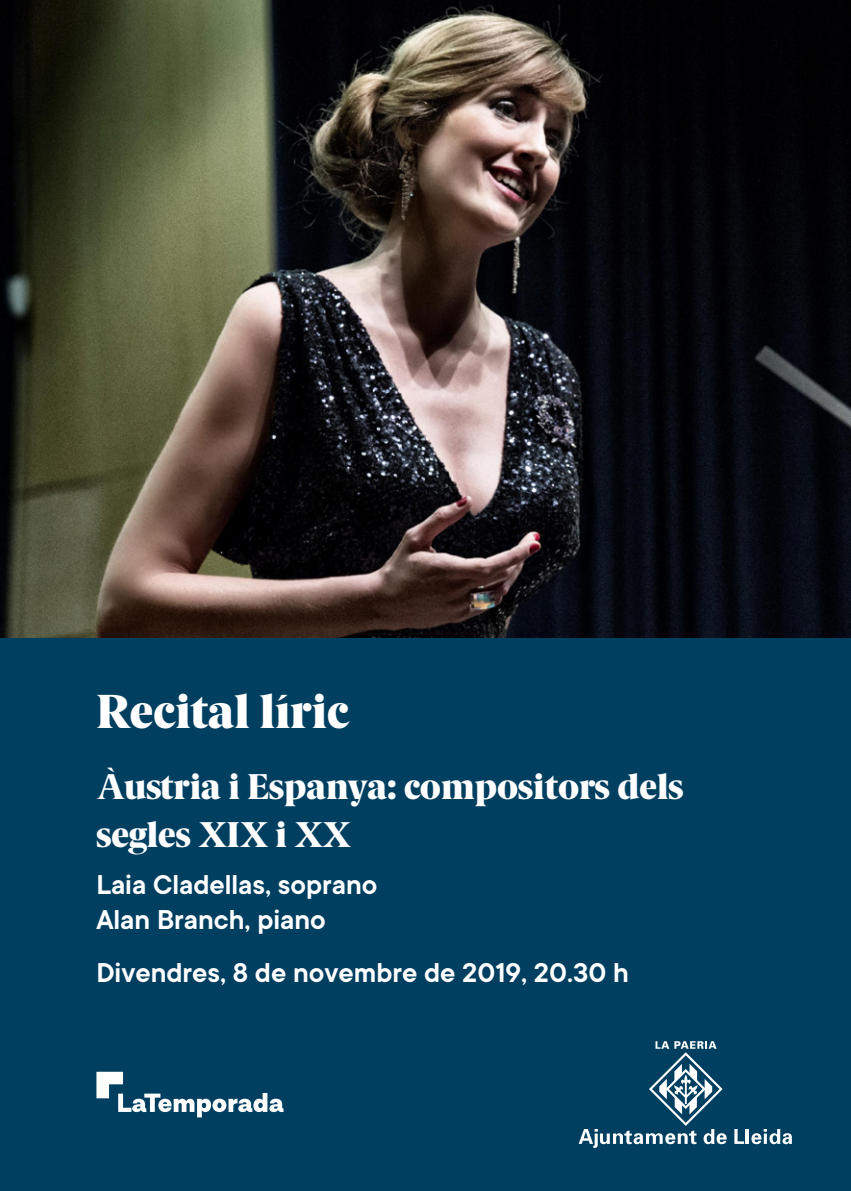
<style>
.page{position:relative;width:851px;height:1191px;background:#fff}
.page>*{position:absolute;margin:0;border:0;box-sizing:border-box;transform-origin:0 0}
.Estilo_de_párrafo_2{font:800 48px "Berlingske Serif";color:#fff}
.Estilo_de_párrafo_2-2{font:800 36px/48px "Berlingske Serif";color:#fff}
.Estilo_de_párrafo_1{font:600 30px "TT Commons";color:#fff}
</style>
<div class="page">
<div style="left:0;top:637px;width:850px;height:554px;background:#013f61"></div>
<img style="left:0;top:0;width:850px;height:637px">
<svg style="left:96px;top:1071px;width:187px;height:46px"></svg>
<svg style="left:734px;top:1129px;width:10px;height:14px"></svg>
<hr style="left:745px;top:1129px;width:3px;height:14px;background:#fff">
<svg style="left:751px;top:1129px;width:40px;height:15px"></svg>
<svg style="left:578px;top:1041px;width:148px;height:107px"></svg>
<p class="Estilo_de_párrafo_2" style="left:96px;top:683px;width:254px">Recital líric</p>
<p class="Estilo_de_párrafo_2-2" style="left:96px;top:763px;width:588px">Àustria i Espanya: compositors dels segles XIX i XX</p>
<p class="Estilo_de_párrafo_1" style="left:96px;top:868px;width:282px">Laia Cladellas, soprano</p>
<p class="Estilo_de_párrafo_1" style="left:96px;top:903px;width:231px">Alan Branch, piano</p>
<p class="Estilo_de_párrafo_1" style="left:96px;top:955px;width:534px">Divendres, 8 de novembre de 2019, 20.30 h</p>
</div>
